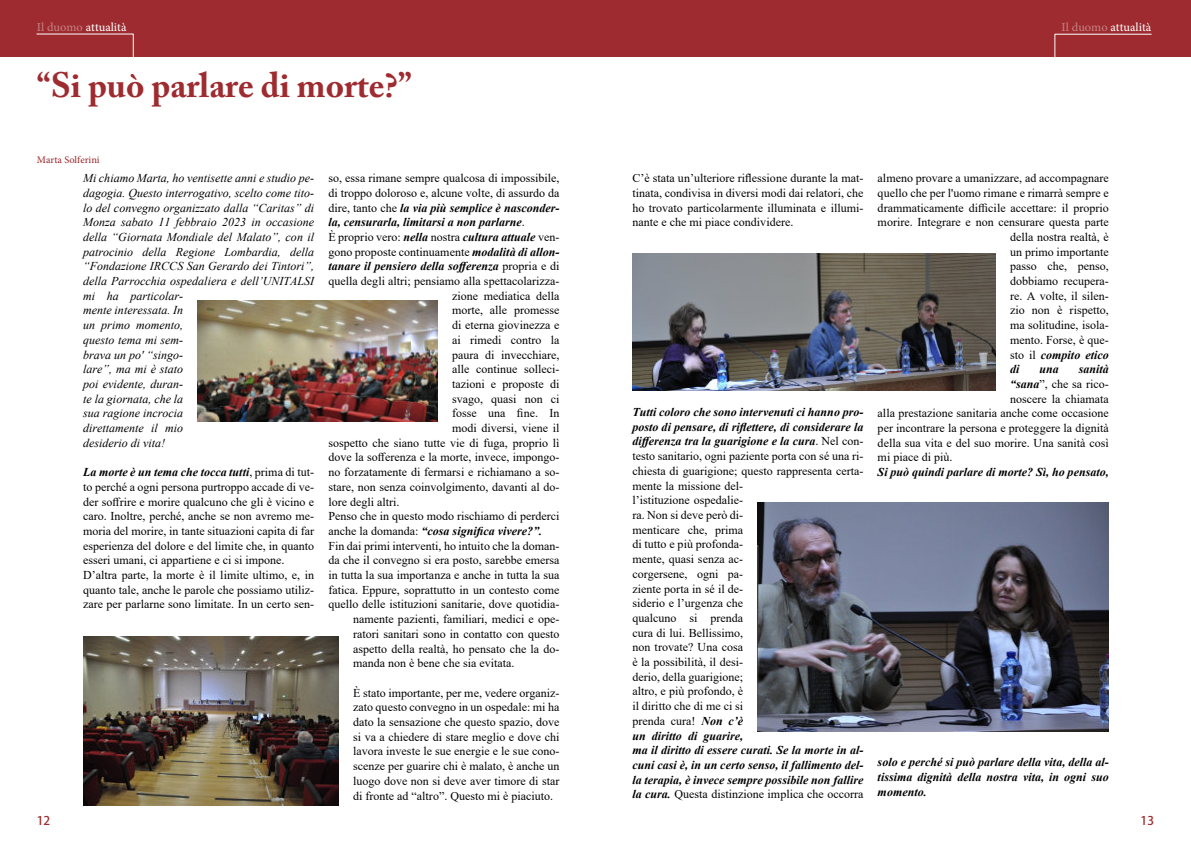
<style>
.page{position:relative;width:1191px;height:842px;background:#fff}
.page>*{position:absolute;margin:0;border:0;box-sizing:border-box;transform-origin:0 0}
.t1{font:700 35px "Adobe Caslon Pro";color:#9e2b2f}
.t2{font:12px/14.7px "Times New Roman";color:#000}
.t3{font:italic 12px/14.7px "Times New Roman";color:#000}
.t4{font:italic 700 12px/14.7px "Times New Roman";color:#000;text-align:justify}
.t5{font:12px "Adobe Hebrew";color:#fff}
.t6{font:12px "Adobe Heiti Std";color:#9e2b2f}
.t7{font:10px "Adobe Hebrew";color:#9e2b2f}
.s1{color:#c58082}
.s2{font-weight:700;font-style:italic}
.s3{font-weight:400;font-style:normal}
</style>
<div class="page">
<div style="left:0;top:0;width:607px;height:57px;background:#9e2b2f"></div>
<div style="left:584px;top:0;width:607px;height:57px;background:#9e2b2f"></div>
<svg style="left:36px;top:33px;width:98px;height:24px"></svg>
<svg style="left:1054px;top:33px;width:98px;height:24px"></svg>
<img style="left:197px;top:300px;width:241px;height:121px">
<img style="left:83px;top:636px;width:256px;height:170px">
<img style="left:632px;top:254px;width:364px;height:137px">
<img style="left:757px;top:502px;width:351px;height:230px">
<p class="t5" style="left:37px;top:23px;width:91px"><span class="s1">Il duomo</span> attualità</p>
<p class="t5" style="left:1061px;top:23px;width:91px"><span class="s1">Il duomo</span> attualità</p>
<h1 class="t1" style="left:37px;top:71px;width:376px">“Si può parlare di morte?”</h1>
<p class="t7" style="left:37px;top:156px;width:64px">Marta Solferini</p>
<p class="t3" style="left:83px;top:172px;width:233px">Mi chiamo Marta, ho ventisette anni e studio pe&shy;dagogia. Questo interrogativo, scelto come tito&shy;lo del convegno organizzato dalla “Caritas” di<br>Monza sabato 11 febbraio 2023 in occasione della “Giornata Mondiale del Malato”, con il patrocinio della Regione Lombardia, della “Fondazione IRCCS San Gerardo dei Tintori”, della Parrocchia ospedaliera e dell’UNITALSI mi ha particolar-<br>mente interessata. In<br>un primo momento,<br>questo tema mi sem-<br>brava un po' “singo-<br>lare”, ma mi è stato<br>poi evidente, duran-<br>te la giornata, che la<br>sua ragione incrocia<br>direttamente il mio<br>desiderio di vita!</p>
<p class="t2" style="left:83px;top:466px;width:233px"><span class="s2">La morte è un tema che tocca tutti</span>, prima di tut&shy;to perché a ogni persona purtroppo accade di ve&shy;der soffrire e morire qualcuno che gli è vicino e caro. Inoltre, perché, anche se non avremo me&shy;moria del morire, in tante situazioni capita di far esperienza del dolore e del limite che, in quanto esseri umani, ci appartiene e ci si impone.<br>D’altra parte, la morte è il limite ultimo, e, in quanto tale, anche le parole che possiamo utiliz&shy;zare per parlarne sono limitate. In un certo sen-</p>
<p class="t6" style="left:37px;top:814px;width:15px">12</p>
<p class="t2" style="left:328px;top:172px;width:233px">so, essa rimane sempre qualcosa di impossibile,</p>
<p class="t2" style="left:328px;top:187px;width:233px">di troppo doloroso e, alcune volte, di assurdo da</p>
<p class="t4" style="left:328px;top:201px;width:233px"><span class="s3">dire, tanto che</span> la via più semplice è nasconder-</p>
<p class="t4" style="left:328px;top:216px;width:198px">la, censurarla, limitarsi a non parlarne<span class="s3">.</span></p>
<p class="t2" style="left:328px;top:231px;width:233px">È proprio vero: <span class="s2">nella</span> nostra <span class="s2">cultura attuale</span> ven-</p>
<p class="t2" style="left:328px;top:245px;width:233px">gono proposte continuamente <span class="s2">modalità di allon-</span></p>
<p class="t4" style="left:328px;top:260px;width:233px">tanare il pensiero della sofferenza <span class="s3">propria e di</span></p>
<p class="t2" style="left:328px;top:275px;width:233px">quella degli altri; pensiamo alla spettacolarizza-</p>
<p class="t2" style="left:452px;top:289px;width:109px">zione mediatica della</p>
<p class="t2" style="left:452px;top:304px;width:109px">morte, alle promesse</p>
<p class="t2" style="left:452px;top:319px;width:109px">di eterna giovinezza e</p>
<p class="t2" style="left:452px;top:334px;width:109px">ai rimedi contro la</p>
<p class="t2" style="left:452px;top:348px;width:109px">paura di invecchiare,</p>
<p class="t2" style="left:452px;top:363px;width:109px">alle continue solleci-</p>
<p class="t2" style="left:452px;top:378px;width:109px">tazioni e proposte di</p>
<p class="t2" style="left:452px;top:392px;width:109px">svago, quasi non ci</p>
<p class="t2" style="left:452px;top:407px;width:109px">fosse una fine. In</p>
<p class="t2" style="left:452px;top:422px;width:109px">modi diversi, viene il</p>
<p class="t2" style="left:328px;top:436px;width:233px">sospetto che siano tutte vie di fuga, proprio lì</p>
<p class="t2" style="left:328px;top:451px;width:233px">dove la sofferenza e la morte, invece, impongo-</p>
<p class="t2" style="left:328px;top:466px;width:233px">no forzatamente di fermarsi e richiamano a so-</p>
<p class="t2" style="left:328px;top:481px;width:233px">stare, non senza coinvolgimento, davanti al do-</p>
<p class="t2" style="left:328px;top:495px;width:73px">lore degli altri.</p>
<p class="t2" style="left:328px;top:510px;width:233px">Penso che in questo modo rischiamo di perderci</p>
<p class="t4" style="left:328px;top:525px;width:215px"><span class="s3">anche la domanda:</span> “cosa significa vivere?”.</p>
<p class="t2" style="left:328px;top:539px;width:233px">Fin dai primi interventi, ho intuito che la doman-</p>
<p class="t2" style="left:328px;top:554px;width:233px">da che il convegno si era posto, sarebbe emersa</p>
<p class="t2" style="left:328px;top:569px;width:233px">in tutta la sua importanza e anche in tutta la sua</p>
<p class="t2" style="left:328px;top:583px;width:233px">fatica. Eppure, soprattutto in un contesto come</p>
<p class="t2" style="left:328px;top:598px;width:233px">quello delle istituzioni sanitarie, dove quotidia-</p>
<p class="t2" style="left:353px;top:613px;width:208px">namente pazienti, familiari, medici e ope-</p>
<p class="t2" style="left:353px;top:628px;width:208px">ratori sanitari sono in contatto con questo</p>
<p class="t2" style="left:353px;top:642px;width:208px">aspetto della realtà, ho pensato che la do-</p>
<p class="t2" style="left:353px;top:657px;width:163px">manda non è bene che sia evitata.</p>
<p class="t2" style="left:353px;top:686px;width:208px;text-align:justify">È stato importante, per me, vedere organiz&shy;zato questo convegno in un ospedale: mi ha dato la sensazione che questo spazio, dove si va a chiedere di stare meglio e dove chi lavora investe le sue energie e le sue cono&shy;scenze per guarire chi è malato, è anche un luogo dove non si deve aver timore di star di fronte ad “altro”. Questo mi è piaciuto.</p>
<p class="t2" style="left:632px;top:172px;width:233px;text-align:justify">C’è stata un’ulteriore riflessione durante la mat&shy;tinata, condivisa in diversi modi dai relatori, che ho trovato particolarmente illuminata e illumi&shy;nante e che mi piace condividere.</p>
<p class="t2" style="left:632px;top:406px;width:233px"><span class="s2">Tutti coloro che sono intervenuti ci hanno pro&shy;posto di pensare, di riflettere, di considerare la differenza tra la guarigione e la cura</span>. Nel con&shy;testo sanitario, ogni paziente porta con sé una ri&shy;chiesta di guarigione; questo rappresenta certa&shy;mente la missione del-<br>l’istituzione ospedalie-<br>ra. Non si deve però di-<br>menticare che, prima<br>di tutto e più profonda-<br>mente, quasi senza ac-<br>corgersene, ogni pa-<br>ziente porta in sé il de-<br>siderio e l’urgenza che<br>qualcuno si prenda<br>cura di lui. Bellissimo,<br>non trovate? Una cosa<br>è la possibilità, il desi-<br>derio, della guarigione;<br>altro, e più profondo, è<br>il diritto che di me ci si<br>prenda cura! <span class="s2">Non c’è<br>un diritto di guarire,<br>ma il diritto di essere curati. Se la morte in al&shy;cuni casi è, in un certo senso, il fallimento del&shy;la terapia, è invece sempre possibile non fallire la cura.</span> Questa distinzione implica che occorra</p>
<p class="t2" style="left:877px;top:172px;width:233px">almeno provare a umanizzare, ad accompagnare</p>
<p class="t2" style="left:877px;top:187px;width:233px">quello che per l'uomo rimane e rimarrà sempre e</p>
<p class="t2" style="left:877px;top:201px;width:233px">drammaticamente difficile accettare: il proprio</p>
<p class="t2" style="left:877px;top:216px;width:233px">morire. Integrare e non censurare questa parte</p>
<p class="t2" style="left:1010px;top:231px;width:100px">della nostra realtà, è</p>
<p class="t2" style="left:1010px;top:245px;width:100px">un primo importante</p>
<p class="t2" style="left:1010px;top:260px;width:100px">passo che, penso,</p>
<p class="t2" style="left:1010px;top:275px;width:100px">dobbiamo recupera-</p>
<p class="t2" style="left:1010px;top:289px;width:100px">re. A volte, il silen-</p>
<p class="t2" style="left:1010px;top:304px;width:100px">zio non è rispetto,</p>
<p class="t2" style="left:1010px;top:319px;width:100px">ma solitudine, isola-</p>
<p class="t2" style="left:1010px;top:334px;width:100px">mento. Forse, è que-</p>
<p class="t4" style="left:1010px;top:348px;width:100px"><span class="s3">sto il</span> compito etico</p>
<p class="t4" style="left:1010px;top:363px;width:11px">di</p>
<p class="t4" style="left:1039px;top:363px;width:21px">una</p>
<p class="t4" style="left:1078px;top:363px;width:32px">sanità</p>
<p class="t2" style="left:1010px;top:378px;width:100px"><span class="s2">“sana</span>”, che sa rico-</p>
<p class="t2" style="left:1010px;top:392px;width:100px">noscere la chiamata</p>
<p class="t2" style="left:877px;top:407px;width:233px">alla prestazione sanitaria anche come occasione</p>
<p class="t2" style="left:877px;top:422px;width:233px">per incontrare la persona e proteggere la dignità</p>
<p class="t2" style="left:877px;top:436px;width:233px">della sua vita e del suo morire. Una sanità così</p>
<p class="t2" style="left:877px;top:451px;width:76px">mi piace di più.</p>
<p class="t4" style="left:877px;top:466px;width:233px">Si può quindi parlare di morte? Sì, ho pensato,</p>
<p class="t4" style="left:877px;top:756px;width:233px">solo e perché si può parlare della vita, della al&shy;tissima dignità della nostra vita, in ogni suo momento.</p>
<p class="t6" style="left:1140px;top:814px;width:15px">13</p>
</div>
